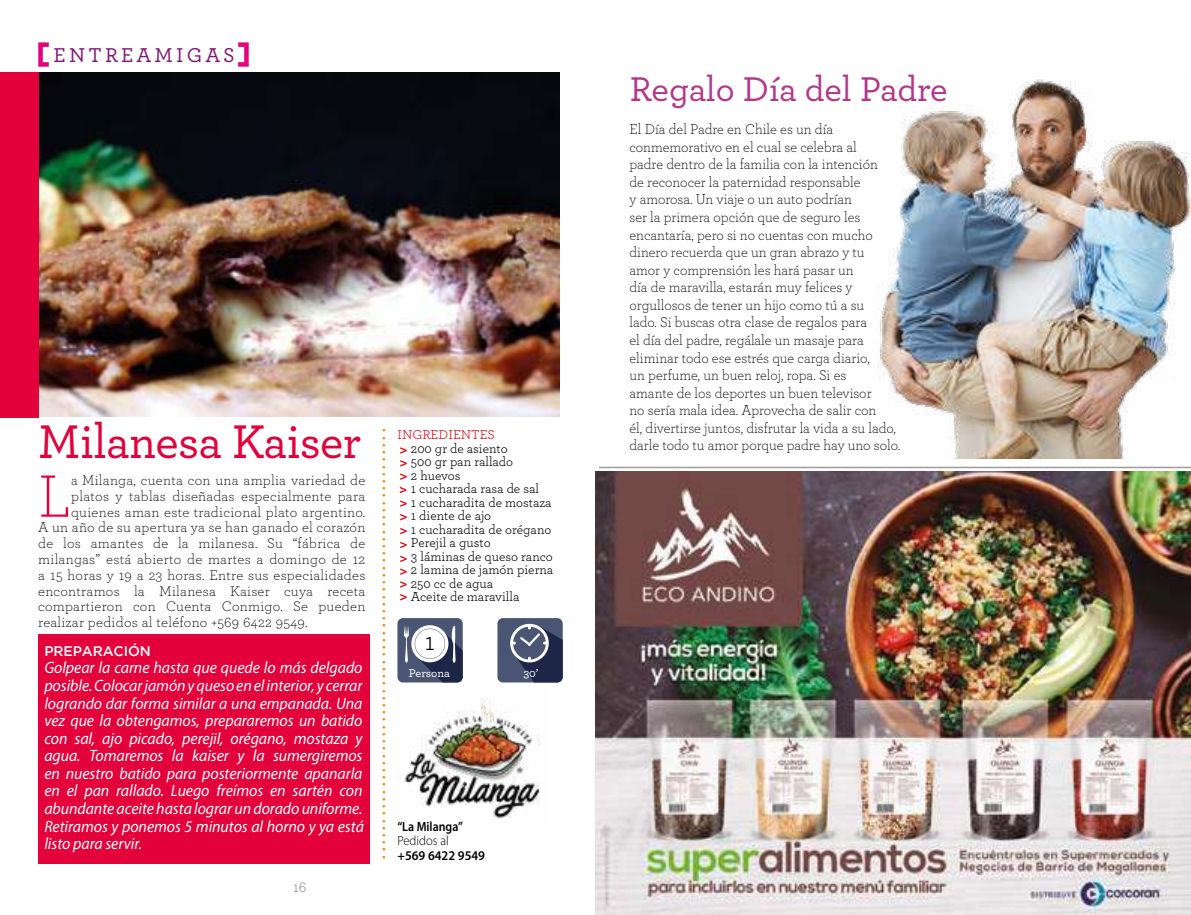
<style>
.page{position:relative;width:1191px;height:915px;background:#fff}
.page>*{position:absolute;margin:0;border:0;box-sizing:border-box;transform-origin:0 0}
.t1{font:300 62.55px "Archer";color:#e4003a}
.t2{font:500 49.5px "Archer";letter-spacing:-.01em;color:#e4003a}
.t3{font:500 36px "Archer";letter-spacing:-.01em;color:#b5358b}
.t4{font:25.65px "Archer";color:#000}
.t5{font:500 21px "Archer";letter-spacing:.155em;color:#7e1974}
.t6{font:italic 16.5px/17.5px "Myriad Pro";letter-spacing:-.005em;color:#fff;text-align:justify;scale:.96 1}
.t7{font:300 15px/17.5px "Archer";color:#000;scale:.96 1}
.t8{font:300 15px "Archer";color:#6d6d6c}
.t9{font:300 14.7px "Archer";letter-spacing:.02em;color:#000}
.t10{font:500 13.95px "Gotham";letter-spacing:-.01em;color:#fff}
.t11{font:13.5px/13.5px "Archer";color:#000}
.t12{font:13.5px "Archer";color:#e30613}
.t13{font:600 13.35px "Myriad Pro";color:#000;scale:.95 1}
.t14{font:600 13.35px "Myriad Pro";color:#000;scale:.89 1}
.t15{font:300 13.35px "Myriad Pro";color:#000;scale:.95 1}
.t16{font:500 12px "Archer";letter-spacing:-.005em;color:#fff}
.t17{font:500 9px "Gotham";color:#f18700}
</style>
<div class="page">
<div style="left:397px;top:618px;width:66px;height:64px;background:#4a5574;border-radius:6px"></div>
<svg style="left:404px;top:626px;width:5px;height:36px"></svg>
<svg style="left:411px;top:625px;width:37px;height:37px"></svg>
<svg style="left:415px;top:625px;width:48px;height:57px"></svg>
<div style="left:497px;top:618px;width:66px;height:64px;background:#4a5574;border-radius:6px"></div>
<svg style="left:510px;top:623px;width:53px;height:59px"></svg>
<div style="left:38px;top:42px;width:13px;height:25px;border:4px solid #e6007d"></div>
<div style="left:236px;top:42px;width:13px;height:25px;border:4px solid #e6007d"></div>
<hr style="left:599px;top:466px;width:592px;height:2px;background:#9d9d9c">
<img style="left:595px;top:471px;width:596px;height:443px">
<img style="left:38px;top:72px;width:521px;height:344px">
<div style="left:0;top:72px;width:38px;height:345px;background:#e4003a"></div>
<img style="left:404px;top:698px;width:137px;height:121px">
<svg style="left:400px;top:447px;width:7px;height:6px"></svg>
<svg style="left:400px;top:486px;width:6px;height:7px"></svg>
<svg style="left:400px;top:500px;width:7px;height:6px"></svg>
<svg style="left:400px;top:460px;width:7px;height:6px"></svg>
<svg style="left:400px;top:473px;width:7px;height:7px"></svg>
<svg style="left:400px;top:514px;width:7px;height:6px"></svg>
<svg style="left:400px;top:528px;width:7px;height:6px"></svg>
<svg style="left:400px;top:541px;width:7px;height:7px"></svg>
<svg style="left:400px;top:555px;width:7px;height:7px"></svg>
<svg style="left:400px;top:568px;width:7px;height:6px"></svg>
<svg style="left:400px;top:581px;width:7px;height:6px"></svg>
<svg style="left:400px;top:594px;width:7px;height:6px"></svg>
<div style="left:38px;top:634px;width:332px;height:229px;background:#e4003a"></div>
<img style="left:878px;top:79px;width:313px;height:380px">
<h3 class="t5" style="left:54px;top:39px;width:183px">ENTREAMIGAS</h3>
<h2 class="t2" style="left:38px;top:405px;width:324px">Milanesa Kaiser</h2>
<h1 class="t1" style="left:38px;top:455px;width:34px">L</h1>
<p class="t9" style="left:71px;top:470px;width:295px">a Milanga, cuenta con una amplia variedad de</p>
<p class="t9" style="left:71px;top:486px;width:296px">platos y tablas diseñadas especialmente para</p>
<p class="t9" style="left:71px;top:502px;width:295px">quienes aman este tradicional plato argentino.</p>
<p class="t9" style="left:38px;top:517px;width:329px">A un año de su apertura ya se han ganado el corazón</p>
<p class="t9" style="left:38px;top:533px;width:329px">de los amantes de la milanesa. Su “fábrica de</p>
<p class="t9" style="left:38px;top:549px;width:329px">milangas” está abierto de martes a domingo de 12</p>
<p class="t9" style="left:38px;top:565px;width:329px">a 15 horas y 19 a 23 horas. Entre sus especialidades</p>
<p class="t9" style="left:38px;top:580px;width:329px">encontramos la Milanesa Kaiser cuya receta</p>
<p class="t9" style="left:38px;top:596px;width:328px">compartieron con Cuenta Conmigo. Se pueden</p>
<p class="t9" style="left:38px;top:612px;width:271px">realizar pedidos al teléfono +569 6422 9549.</p>
<p class="t10" style="left:44px;top:642px;width:108px">PREPARACIÓN</p>
<p class="t6" style="left:44px;top:659px;width:334px">Golpear la carne hasta que quede lo más delgado posible. Colocar jamón y queso en el interior, y cerrar logrando dar forma similar a una empanada. Una vez que la obtengamos, prepararemos un batido con sal, ajo picado, perejil, orégano, mostaza y agua. Tomaremos la kaiser y la sumergiremos en nuestro batido para posteriormente apanarla en el pan rallado. Luego freímos en sartén con abundante aceite hasta lograr un dorado uniforme.<br>Retiramos y ponemos 5 minutos al horno y ya está listo para servir.</p>
<p class="t8" style="left:293px;top:877px;width:15px">16</p>
<p class="t17" style="left:389px;top:428px;width:432px;rotate:90deg">••••••••••••••••••••••••••••••••••••••••••••••••••••••••••••</p>
<p class="t12" style="left:397px;top:425px;width:99px">INGREDIENTES</p>
<p class="t11" style="left:411px;top:440px;width:144px">200 gr de asiento<br>500 gr pan rallado<br>2 huevos<br>1 cucharada rasa de sal<br>1 cucharadita de mostaza<br>1 diente de ajo<br>1 cucharadita de orégano<br>Perejil a gusto<br>3 láminas de queso ranco<br>2 lamina de jamón pierna<br>250 cc de agua<br>Aceite de maravilla</p>
<h3 class="t4" style="left:425px;top:623px;width:12px">1</h3>
<p class="t16" style="left:409px;top:664px;width:43px">Persona</p>
<p class="t16" style="left:523px;top:664px;width:17px">30’</p>
<p class="t14" style="left:397px;top:818px;width:75px">“La Milanga”</p>
<p class="t15" style="left:397px;top:833px;width:56px">Pedidos al</p>
<p class="t13" style="left:397px;top:847px;width:94px">+569 6422 9549</p>
<h3 class="t3" style="left:630px;top:63px;width:319px">Regalo Día del Padre</h3>
<p class="t7" style="left:629px;top:120px;width:279px">El Día del Padre en Chile es un día conmemorativo en el cual se celebra al<br>padre dentro de la familia con la intención de reconocer la paternidad responsable<br>y amorosa. Un viaje o un auto podrían<br>ser la primera opción que de seguro les encantaría, pero si no cuentas con mucho dinero recuerda que un gran abrazo y tu amor y comprensión les hará pasar un<br>día de maravilla, estarán muy felices y orgullosos de tener un hijo como tú a su<br>lado. Si buscas otra clase de regalos para<br>el día del padre, regálale un masaje para eliminar todo ese estrés que carga diario,<br>un perfume, un buen reloj, ropa. Si es<br>amante de los deportes un buen televisor<br>no sería mala idea. Aprovecha de salir con<br>él, divertirse juntos, disfrutar la vida a su lado,</p>
<p class="t7" style="left:629px;top:436px;width:283px">darle todo tu amor porque padre hay uno solo.</p>
</div>
